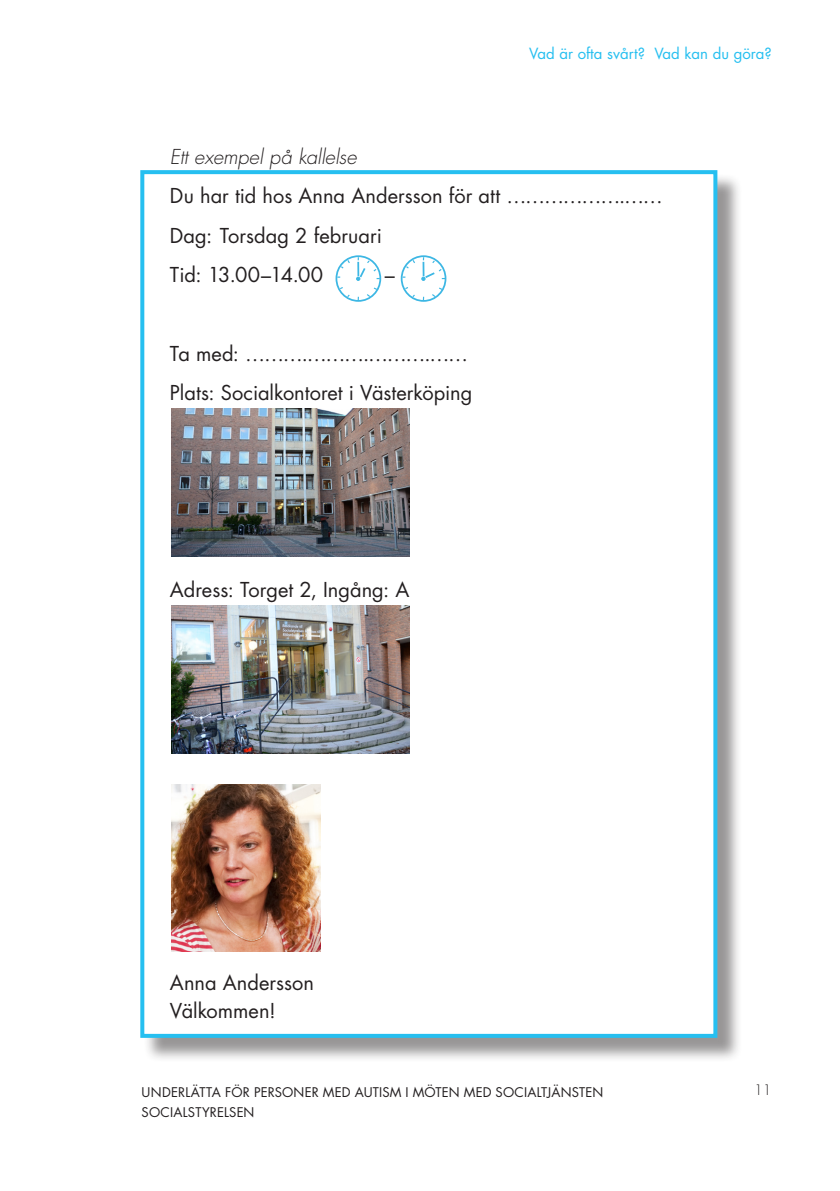
<style>
.page{position:relative;width:840px;height:1191px;background:#fff}
.page>*{position:absolute;margin:0;border:0;box-sizing:border-box;transform-origin:0 0}
.kallelse{font:20px/28px "Futura Std";color:#231f20}
.kallelse-2{font:italic 300 20px "Futura Std";letter-spacing:-.005em;color:#231f20}
.t1{font:15px "Futura Std";color:#26bff0}
.t2{font:300 14px "Futura Std";color:#231f20}
.t3{font:13px/19.4px "Futura Std";letter-spacing:.015em;color:#231f20}
</style>
<div class="page">
<div style="left:143px;top:173px;width:598px;height:889px;background:#231f20;opacity:.47"></div>
<div style="left:140px;top:170px;width:577px;height:867px;background:#fff;border:4px solid #26bff0"></div>
<img style="left:171px;top:409px;width:238px;height:148px">
<img style="left:171px;top:785px;width:149px;height:166px">
<img style="left:171px;top:606px;width:238px;height:147px">
<div style="left:335px;top:255px;width:46px;height:47px;border:2px solid #3db7e4;border-radius:50%"></div>
<svg style="left:337px;top:257px;width:42px;height:43px"></svg>
<div style="left:400px;top:255px;width:46px;height:47px;border:2px solid #3db7e4;border-radius:50%"></div>
<svg style="left:402px;top:257px;width:42px;height:43px"></svg>
<p class="t1" style="left:529px;top:44px;width:244px">Vad är ofta svårt? Vad kan du göra?</p>
<p class="kallelse-2" style="left:170px;top:144px;width:188px">Ett exempel på kallelse</p>
<p class="kallelse" style="left:170px;top:182px;width:494px">Du har tid hos Anna Andersson för att ……………….……</p>
<p class="kallelse" style="left:170px;top:221px;width:213px">Dag: Torsdag 2 februari</p>
<p class="kallelse" style="left:170px;top:261px;width:155px">Tid: 13.00–14.00</p>
<p class="kallelse" style="left:385px;top:261px;width:11px">–</p>
<p class="kallelse" style="left:170px;top:339px;width:299px">Ta med: ……….……….……….……</p>
<p class="kallelse" style="left:170px;top:379px;width:304px">Plats: Socialkontoret i Västerköping</p>
<p class="kallelse" style="left:170px;top:575px;width:241px">Adress: Torget 2, Ingång: A</p>
<p class="kallelse" style="left:170px;top:969px;width:145px">Anna Andersson<br>Välkommen!</p>
<p class="t3" style="left:141px;top:1082px;width:463px">UNDERLÄTTA FÖR PERSONER MED AUTISM I MÖTEN MED SOCIALTJÄNSTEN<br>SOCIALSTYRELSEN</p>
<p class="t2" style="left:753px;top:1081px;width:19px">11</p>
</div>
